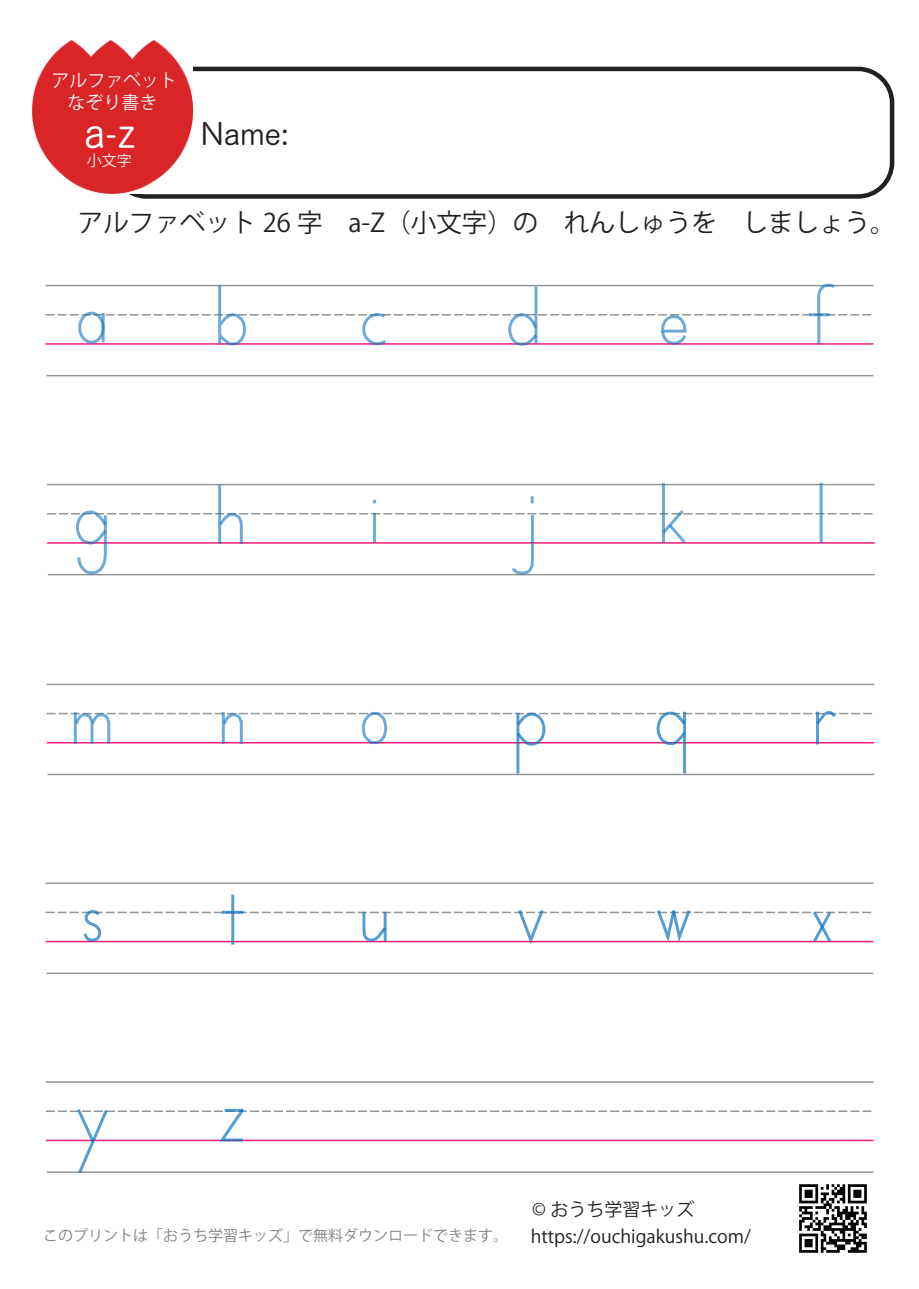
<style>
.page{position:relative;width:919px;height:1289px;background:#fff}
.page>*{position:absolute;margin:0;border:0;box-sizing:border-box;transform-origin:0 0}
.t1{font:500 41.85px "Yu Kyo";color:#fff;scale:.93 1}
.t2{font:500 30px "Yu Kyo";color:#231f20}
.t3{font:25.5px "Koz Go Pr 6 N";color:#231f20}
.t4{font:18px "Koz Go Pr 6 N";color:#f2f3f4}
.t5{font:18px "Koz Go Pr 6 N";color:#231f20}
.t6{font:15px "Koz Go Pr 6 N";color:#808285}
.t7{font:15px "Koz Go Pr 6 N";color:#f2f3f4}
.s1{font-size:18px;color:#231f20}
</style>
<div class="page">
<div style="left:110px;top:67px;width:784px;height:132px;border:4px solid #231f20;border-radius:34px"></div>
<img style="left:33px;top:41px;width:159px;height:152px">
<hr style="left:46px;top:375px;width:827px;height:1px;background:#939598">
<hr style="left:46px;top:1081px;width:827px;height:1px;background:#939598">
<hr style="left:47px;top:683px;width:827px;height:2px;background:#939598">
<hr style="left:47px;top:773px;width:827px;height:2px;background:#939598">
<hr style="left:47px;top:484px;width:827px;height:1px;background:#939598">
<hr style="left:48px;top:574px;width:826px;height:1px;background:#939598">
<hr style="left:46px;top:882px;width:827px;height:2px;background:#939598">
<hr style="left:46px;top:972px;width:827px;height:2px;background:#939598">
<img style="left:799px;top:1184px;width:68px;height:69px">
<svg style="left:46px;top:284px;width:827px;height:61px"></svg>
<hr style="left:809px;top:313px;width:20px;height:3px;background:#1074bc">
<hr style="left:218px;top:485px;width:3px;height:59px;background:#1074bc">
<svg style="left:530px;top:496px;width:3px;height:7px"></svg>
<hr style="left:662px;top:483px;width:3px;height:60px;background:#1074bc">
<svg style="left:47px;top:510px;width:827px;height:64px"></svg>
<hr style="left:819px;top:483px;width:3px;height:60px;background:#1074bc">
<hr style="left:516px;top:712px;width:3px;height:61px;background:#1074bc">
<hr style="left:683px;top:711px;width:3px;height:62px;background:#1074bc">
<svg style="left:47px;top:711px;width:827px;height:34px"></svg>
<hr style="left:231px;top:894px;width:3px;height:50px;background:#1074bc">
<svg style="left:46px;top:909px;width:827px;height:35px"></svg>
<svg style="left:46px;top:1108px;width:827px;height:64px"></svg>
<p class="t4" style="left:52px;top:70px;width:127px">アルファベット</p>
<p class="t4" style="left:68px;top:92px;width:91px">なぞり書き</p>
<h1 class="t1" style="left:84px;top:103px;width:57px">a-z</h1>
<p class="t7" style="left:87px;top:152px;width:46px">小文字</p>
<h2 class="t2" style="left:200px;top:112px;width:90px">Name:</h2>
<h3 class="t3" style="left:78px;top:208px;width:819px">アルファベット 26 字　a-Z（小文字）の　れんしゅうを　しましょう。</h3>
<p class="t5" style="left:532px;top:1199px;width:164px">© おうち学習キッズ</p>
<p class="t6" style="left:43px;top:1226px;width:709px">このプリントは「おうち学習キッズ」で無料ダウンロードできます。 <span class="s1">https://ouchigakushu.com/</span></p>
</div>
